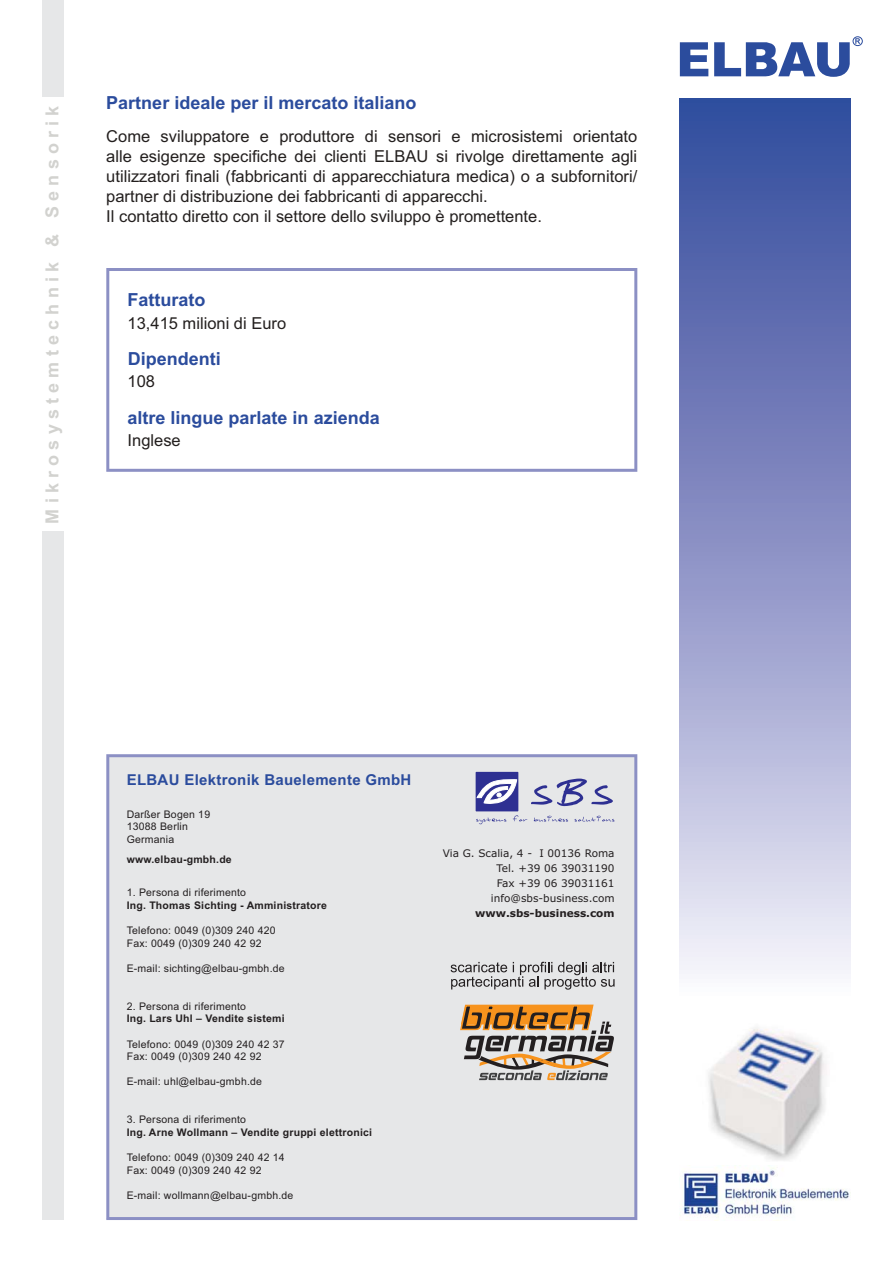
<style>
.page{position:relative;width:893px;height:1263px;background:#fff}
.page>*{position:absolute;margin:0;border:0;box-sizing:border-box;transform-origin:0 0}
.t1{font:700 18px "Arial";color:#2b4c9d}
.t2{font:700 18px "Arial";letter-spacing:.29em;color:#d2d2cf}
.t3{font:16.5px/19.8px "Arial";color:#231f1e}
.t4{font:700 15px "Arial";letter-spacing:.02em;color:#2b4c9d}
.t5{font:10.5px/12.6px "Arial";letter-spacing:.02em;color:#231f20}
.t6{font:700 10.5px "Arial";letter-spacing:.02em;color:#231f20}
.t7{font:10.5px/15px "Verdana";color:#231f20;text-align:right}
.t8{font:700 10.5px "Verdana";color:#231f20}
</style>
<div class="page">
<div style="left:106px;top:754px;width:531px;height:466px;background:#e6e7e8"></div>
<svg style="left:106px;top:268px;width:531px;height:204px"></svg>
<div style="left:43px;top:532px;width:21px;height:688px;background:#e6e7e8"></div>
<div style="left:43px;top:0;width:21px;height:97px;background:#e6e7e8"></div>
<svg style="left:679px;top:98px;width:171px;height:876px"></svg>
<img style="left:683px;top:1028px;width:166px;height:189px">
<svg style="left:679px;top:42px;width:29px;height:34px"></svg>
<svg style="left:714px;top:42px;width:135px;height:35px"></svg>
<svg style="left:855px;top:38px;width:5px;height:6px"></svg>
<div style="left:852px;top:36px;width:10px;height:10px;border:1px solid #2b4c9d;border-radius:50%"></div>
<svg style="left:450px;top:962px;width:164px;height:28px"></svg>
<div style="left:476px;top:772px;width:42px;height:39px;background:#2e3092"></div>
<svg style="left:476px;top:779px;width:41px;height:25px"></svg>
<svg style="left:531px;top:779px;width:82px;height:27px"></svg>
<svg style="left:476px;top:818px;width:30px;height:6px"></svg>
<svg style="left:513px;top:815px;width:14px;height:6px"></svg>
<svg style="left:533px;top:816px;width:35px;height:5px"></svg>
<svg style="left:574px;top:816px;width:40px;height:5px"></svg>
<svg style="left:459px;top:1004px;width:155px;height:76px"></svg>
<p class="t2" style="left:46px;top:524px;width:420px;rotate:-90deg">Mikrosystemtechnik &amp; Sensorik</p>
<p class="t1" style="left:106px;top:96px;width:311px">Partner ideale per il mercato italiano</p>
<p class="t3" style="left:106px;top:128px;width:532px">Come sviluppatore e produttore di sensori e microsistemi orientato alle esigenze specifiche dei clienti ELBAU si rivolge direttamente agli utilizzatori finali (fabbricanti di apparecchiatura medica) o a subfornitori/ partner di distribuzione dei fabbricanti di apparecchi.<br>Il contatto diretto con il settore dello sviluppo è promettente.</p>
<p class="t1" style="left:128px;top:293px;width:79px">Fatturato</p>
<p class="t3" style="left:128px;top:315px;width:160px">13,415 milioni di Euro</p>
<p class="t1" style="left:128px;top:352px;width:94px">Dipendenti</p>
<p class="t3" style="left:128px;top:373px;width:29px">108</p>
<p class="t1" style="left:128px;top:411px;width:253px">altre lingue parlate in azienda</p>
<p class="t3" style="left:128px;top:432px;width:55px">Inglese</p>
<p class="t4" style="left:127px;top:775px;width:286px">ELBAU Elektronik Bauelemente GmbH</p>
<p class="t5" style="left:127px;top:809px;width:85px">Darßer Bogen 19<br>13088 Berlin<br>Germania</p>
<p class="t6" style="left:127px;top:855px;width:107px">www.elbau-gmbh.de</p>
<p class="t5" style="left:127px;top:887px;width:121px">1. Persona di riferimento</p>
<p class="t6" style="left:127px;top:901px;width:202px">Ing. Thomas Sichting - Amministratore</p>
<p class="t5" style="left:127px;top:925px;width:150px">Telefono: 0049 (0)309 240 420<br>Fax: 0049 (0)309 240 42 92</p>
<p class="t5" style="left:127px;top:963px;width:159px">E-mail: sichting@elbau-gmbh.de</p>
<p class="t5" style="left:127px;top:1001px;width:121px">2. Persona di riferimento</p>
<p class="t6" style="left:127px;top:1015px;width:159px">Ing. Lars Uhl – Vendite sistemi</p>
<p class="t5" style="left:127px;top:1039px;width:159px">Telefono: 0049 (0)309 240 42 37<br>Fax: 0049 (0)309 240 42 92</p>
<p class="t5" style="left:127px;top:1076px;width:137px">E-mail: uhl@elbau-gmbh.de</p>
<p class="t5" style="left:127px;top:1114px;width:121px">3. Persona di riferimento</p>
<p class="t6" style="left:127px;top:1128px;width:247px">Ing. Arne Wollmann – Vendite gruppi elettronici</p>
<p class="t5" style="left:127px;top:1152px;width:159px">Telefono: 0049 (0)309 240 42 14<br>Fax: 0049 (0)309 240 42 92</p>
<p class="t5" style="left:127px;top:1190px;width:168px">E-mail: wollmann@elbau-gmbh.de</p>
<p class="t7" style="left:442px;top:846px;width:173px">Via G. Scalia, 4 - I 00136 Roma<br>Tel. +39 06 39031190<br>Fax +39 06 39031161 info@sbs-business.com</p>
<p class="t8" style="left:475px;top:907px;width:141px">www.sbs-business.com</p>
</div>
